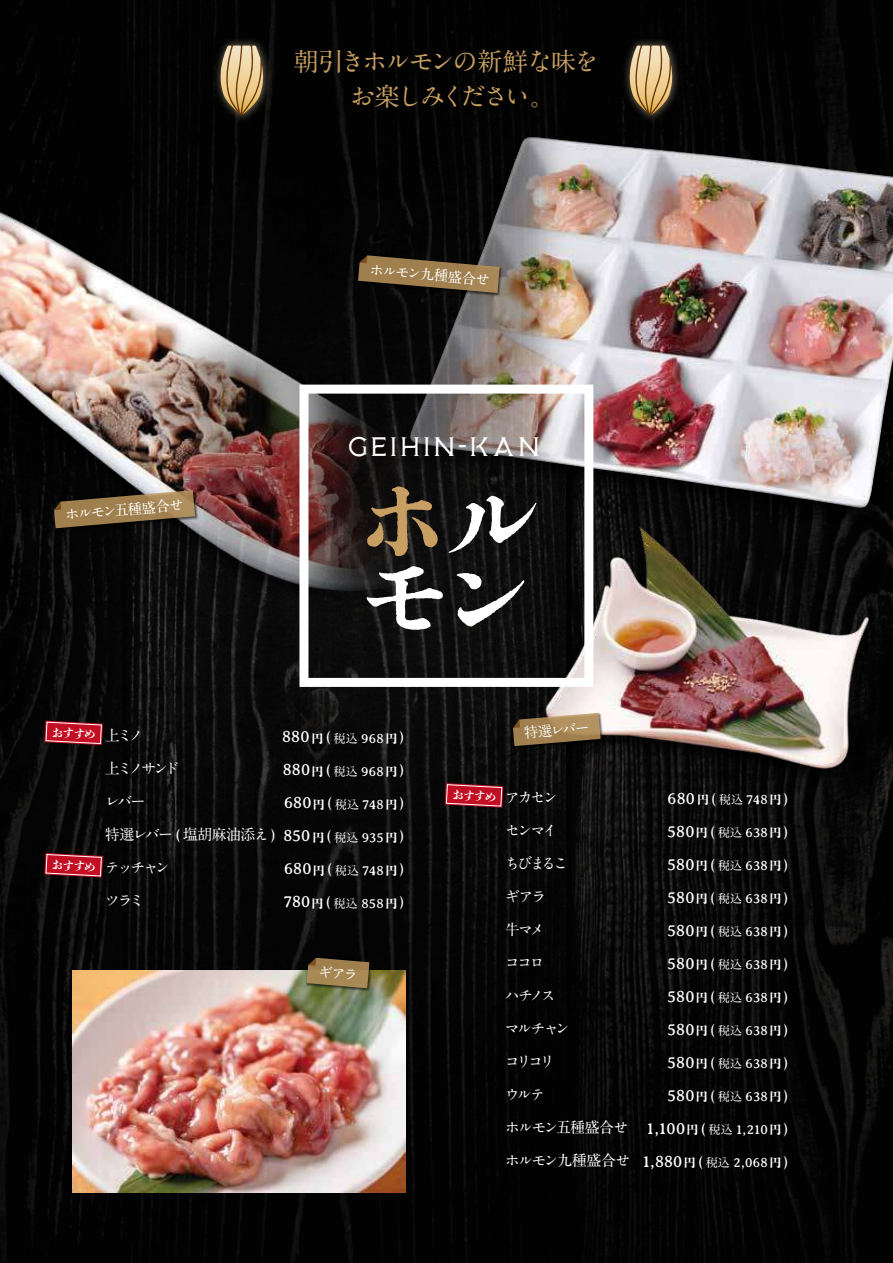
<style>
.page{position:relative;width:893px;height:1263px;background:#fff}
.page>*{position:absolute;margin:0;border:0;box-sizing:border-box;transform-origin:0 0}
.t1{font:800 97.5px/76.2px "DNP Shuei N Shogo Min Std";color:#fff}
.t2{font:700 25.5px/35.2px "A1 Mincho Std";letter-spacing:-.1em;color:#c79f62;text-align:center}
.t3{font:23.4px "Medusa Gothic";letter-spacing:.06em;color:#fff}
.t4{font:16.5px/33px "Averia Serif";letter-spacing:.01em;color:#fff;text-align:justify}
.t5{font:700 15px "A1 Mincho Std";letter-spacing:-.16em;color:#fff}
.t6{font:700 15px "A1 Mincho Std";letter-spacing:-.05em;color:#fff}
.t7{font:700 15px/33px "A1 Mincho Std";letter-spacing:-.185em;color:#fff}
.t8{font:700 15px "A1 Mincho Std";letter-spacing:-.085em;color:#fff}
.t9{font:700 15px "A1 Mincho Std";letter-spacing:-.065em;color:#fff}
.t10{font:700 14.4px "A1 Mincho Std";color:#fff}
.t11{font:800 12px "DNP Shuei N Shogo Min Std";color:#fff}
.s1{color:#c79f62}
.s2{font-family:"DNP Shuei N Shogo Min Std";font-weight:800;font-size:12px}
.s3{font-family:"A1 Mincho Std";font-weight:700;font-size:15px}
.s4{font-family:"A1 Mincho Std";font-weight:700;font-size:12px}
.s5{font-size:13.5px}
</style>
<div class="page">
<img style="left:0;top:0;width:893px;height:1263px">
<img style="left:397px;top:132px;width:496px;height:398px">
<img style="left:409px;top:137px;width:484px;height:371px">
<img style="left:209px;top:34px;width:66px;height:93px">
<svg style="left:215px;top:46px;width:54px;height:69px;background:#917c59"></svg>
<img style="left:618px;top:34px;width:66px;height:93px">
<svg style="left:624px;top:46px;width:54px;height:69px;background:#907c58"></svg>
<img style="left:0;top:198px;width:418px;height:413px">
<img style="left:0;top:202px;width:404px;height:398px">
<img style="left:356px;top:253px;width:148px;height:44px">
<svg style="left:358px;top:255px;width:142px;height:38px;background:#735d3c"></svg>
<img style="left:52px;top:488px;width:147px;height:44px">
<svg style="left:54px;top:490px;width:141px;height:38px;background:#786241"></svg>
<img style="left:519px;top:520px;width:374px;height:267px">
<div style="left:299px;top:385px;width:294px;height:302px;border:9px solid #fff"></div>
<img style="left:511px;top:711px;width:93px;height:39px">
<svg style="left:513px;top:713px;width:88px;height:33px;background:#8c724c"></svg>
<img style="left:72px;top:970px;width:333px;height:222px">
<img style="left:305px;top:956px;width:68px;height:36px">
<svg style="left:44px;top:721px;width:59px;height:24px"></svg>
<svg style="left:44px;top:853px;width:59px;height:24px"></svg>
<svg style="left:445px;top:783px;width:58px;height:25px"></svg>
<svg style="left:307px;top:958px;width:62px;height:30px;background:#8f7547"></svg>
<h2 class="t2" style="left:294px;top:41px;width:307px">朝引きホルモンの新鮮な味をお楽しみください。</h2>
<p class="t10" style="left:371px;top:258px;width:122px;rotate:5deg">ホルモン九種盛合せ</p>
<p class="t10" style="left:64px;top:503px;width:121px;rotate:-5deg">ホルモン五種盛合せ</p>
<h3 class="t3" style="left:349px;top:430px;width:195px">GEIHIN-KAN</h3>
<h1 class="t1" style="left:353px;top:481px;width:188px"><span class="s1">ホ</span>ルモン</h1>
<p class="t11" style="left:52px;top:724px;width:46px;rotate:3deg">おすすめ</p>
<p class="t11" style="left:52px;top:856px;width:46px;rotate:3deg">おすすめ</p>
<p class="t5" style="left:105px;top:724px;width:40px">上ミノ</p>
<p class="t5" style="left:105px;top:757px;width:76px">上ミノサンド</p>
<p class="t5" style="left:105px;top:790px;width:42px">レバー</p>
<p class="t6" style="left:105px;top:823px;width:171px">特選レバー ( 塩胡麻油添え )</p>
<p class="t5" style="left:105px;top:856px;width:66px">テッチャン</p>
<p class="t5" style="left:105px;top:889px;width:41px">ツラミ</p>
<p class="t4" style="left:282px;top:720px;width:123px">880<span class="s2">円</span><span class="s3">(</span> <span class="s4">税込</span> <span class="s5">968</span><span class="s2">円</span><span class="s3">)<br></span>880<span class="s2">円</span> <span class="s3">(</span> <span class="s4">税込</span> <span class="s5">968</span><span class="s2">円</span><span class="s3">)<br></span>680<span class="s2">円</span> <span class="s3">(</span> <span class="s4">税込</span> <span class="s5">748</span><span class="s2">円</span><span class="s3">)<br></span>850<span class="s2">円</span><span class="s3">(</span> <span class="s4">税込</span> <span class="s5">935</span><span class="s2">円</span><span class="s3">)<br></span>680<span class="s2">円</span> <span class="s3">(</span> <span class="s4">税込</span> <span class="s5">748</span><span class="s2">円</span><span class="s3">)<br></span>780<span class="s2">円</span> <span class="s3">(</span> <span class="s4">税込</span> <span class="s5">858</span><span class="s2">円</span><span class="s3">)</span></p>
<p class="t10" style="left:523px;top:721px;width:67px;rotate:-5deg">特選レバー</p>
<p class="t11" style="left:453px;top:786px;width:46px;rotate:3deg">おすすめ</p>
<p class="t5" style="left:505px;top:785px;width:54px">アカセン</p>
<p class="t5" style="left:505px;top:818px;width:54px">センマイ</p>
<p class="t5" style="left:505px;top:851px;width:65px">ちびまるこ</p>
<p class="t5" style="left:505px;top:884px;width:43px">ギアラ</p>
<p class="t5" style="left:505px;top:917px;width:42px">牛マメ</p>
<p class="t5" style="left:505px;top:950px;width:41px">ココロ</p>
<p class="t7" style="left:505px;top:977px;width:67px">ハチノスマルチャン</p>
<p class="t5" style="left:505px;top:1049px;width:51px">コリコリ</p>
<p class="t5" style="left:505px;top:1082px;width:42px">ウルテ</p>
<p class="t8" style="left:505px;top:1115px;width:125px">ホルモン五種盛合せ</p>
<p class="t9" style="left:505px;top:1148px;width:127px">ホルモン九種盛合せ</p>
<p class="t4" style="left:642px;top:782px;width:147px;text-align:right">680<span class="s2">円</span><span class="s3">(</span> <span class="s4">税込</span><span class="s5">748</span><span class="s2">円</span><span class="s3">)<br></span>580<span class="s2">円</span> <span class="s3">(</span> <span class="s4">税込</span> <span class="s5">638</span><span class="s2">円</span><span class="s3">)<br></span>580<span class="s2">円</span> <span class="s3">(</span> <span class="s4">税込</span> <span class="s5">638</span><span class="s2">円</span><span class="s3">)<br></span>580<span class="s2">円</span> <span class="s3">(</span> <span class="s4">税込</span> <span class="s5">638</span><span class="s2">円</span><span class="s3">)<br></span>580<span class="s2">円</span> <span class="s3">(</span> <span class="s4">税込</span> <span class="s5">638</span><span class="s2">円</span><span class="s3">)<br></span>580<span class="s2">円</span> <span class="s3">(</span> <span class="s4">税込</span> <span class="s5">638</span><span class="s2">円</span><span class="s3">)<br></span>580<span class="s2">円</span> <span class="s3">(</span> <span class="s4">税込</span> <span class="s5">638</span><span class="s2">円</span><span class="s3">)<br></span>580<span class="s2">円</span> <span class="s3">(</span> <span class="s4">税込</span> <span class="s5">638</span><span class="s2">円</span><span class="s3">)<br></span>580<span class="s2">円</span> <span class="s3">(</span> <span class="s4">税込</span> <span class="s5">638</span><span class="s2">円</span><span class="s3">)<br></span>580<span class="s2">円</span> <span class="s3">(</span> <span class="s4">税込</span> <span class="s5">638</span><span class="s2">円</span><span class="s3">)<br></span>1,100<span class="s2">円</span> <span class="s3">(</span> <span class="s4">税込</span> <span class="s5">1,210</span><span class="s2">円</span> <span class="s3">)<br></span>1,880<span class="s2">円</span> <span class="s3">(</span> <span class="s4">税込</span> <span class="s5">2,068</span><span class="s2">円</span> <span class="s3">)</span></p>
</div>
